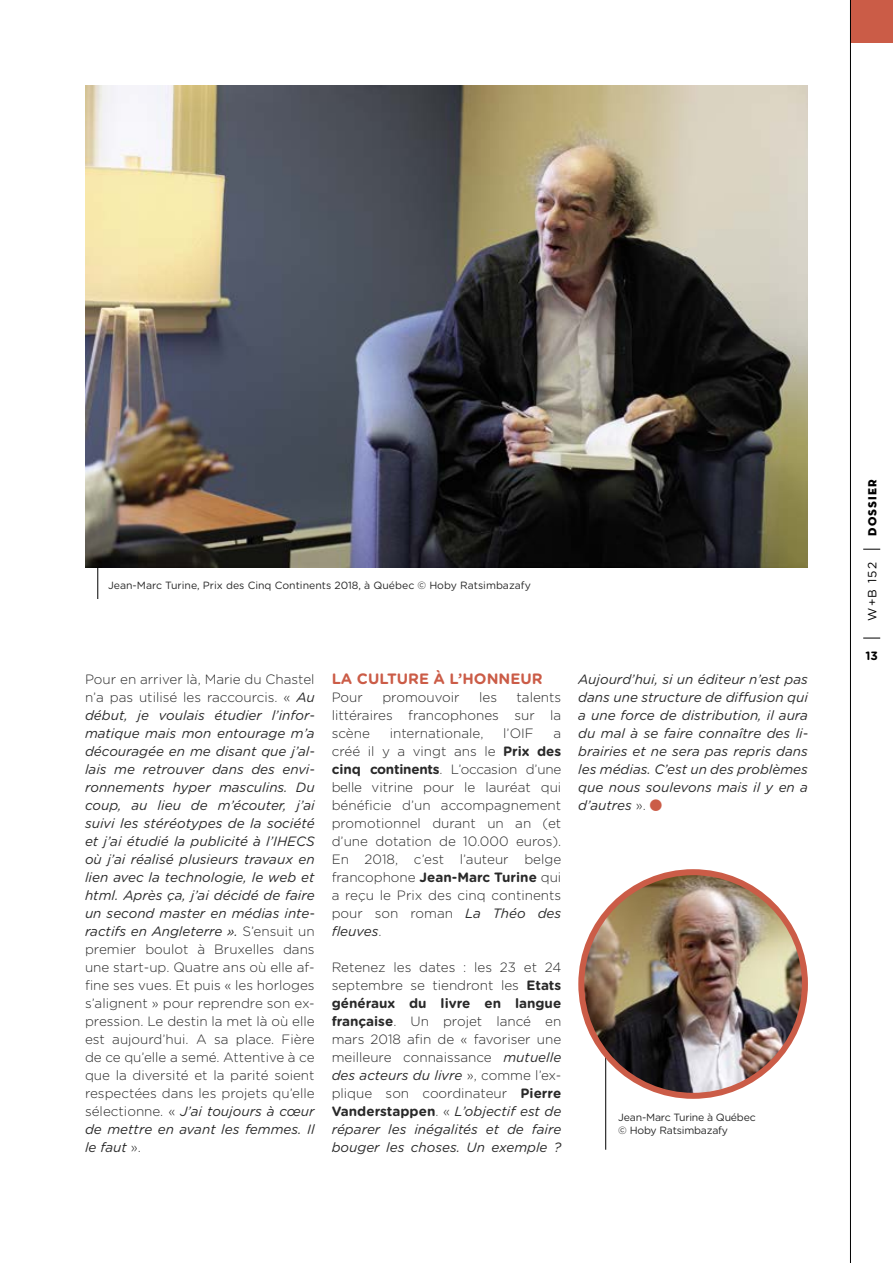
<style>
.page{position:relative;width:893px;height:1263px;background:#fff}
.page>*{position:absolute;margin:0;border:0;box-sizing:border-box;transform-origin:0 0}
.sous-titre{font:700 15px "Gotham Rounded";color:#cb5c47}
.texte_courant{font:italic 13.5px/18px "Gotham Rounded";color:#292929;text-align:justify}
.sous-titre-2{font:300 13.5px/18px "Gotham Rounded";color:#292929;text-align:justify}
.texte_courant-2{font:300 13.5px/18px "Gotham Rounded";color:#292929;text-align:justify}
.t1{font:12px "Neutra Disp Titling";letter-spacing:.1em;color:#000}
.t2{font:12px "Gotham Rounded";color:#000}
.t3{font:700 12px "Gotham Rounded";color:#000}
.légende{font:10.5px "Gotham Rounded";color:#292929}
.légende-2{font:10.5px "Gotham Rounded";letter-spacing:-.02em;color:#292929}
.s1{font-weight:300;font-style:normal}
.s2{font-weight:700}
.s3{font-weight:400;font-style:italic}
</style>
<div class="page">
<hr style="left:98px;top:469px;width:1px;height:130px;background:#000">
<img style="left:85px;top:85px;width:723px;height:482px">
<hr style="left:605px;top:1020px;width:1px;height:130px;background:#000">
<img style="left:581px;top:872px;width:224px;height:224px;border-radius:112px">
<div style="left:578px;top:869px;width:230px;height:230px;border:6px solid #cb5c47;border-radius:50%"></div>
<div style="left:850px;top:0;width:43px;height:43px;background:#cb5c47"></div>
<hr style="left:850px;top:0;width:1px;height:1263px;background:#000">
<svg style="left:863px;top:638px;width:17px;height:1px"></svg>
<svg style="left:863px;top:549px;width:17px;height:1px"></svg>
<p class="légende" style="left:108px;top:579px;width:424px">Jean-Marc Turine, Prix des Cinq Continents 2018, à Québec © Hoby Ratsimbazafy</p>
<p class="texte_courant" style="left:85px;top:670px;width:232px"><span class="s1">Pour en arriver là, Marie du Chastel n’a pas utilisé les raccourcis. «</span> Au début, je voulais étudier l’infor&shy;matique mais mon entourage m’a découragée en me disant que j’al&shy;lais me retrouver dans des envi&shy;ronnements hyper masculins. Du coup, au lieu de m’écouter, j’ai suivi les stéréotypes de la société et j’ai étudié la publicité à l’IHECS où j’ai réalisé plusieurs travaux en lien avec la technologie, le web et html. Après ça, j’ai décidé de faire un second master en médias inte&shy;ractifs en Angleterre ». <span class="s1">S’ensuit un premier boulot à Bruxelles dans une start-up. Quatre ans où elle af&shy;fine ses vues. Et puis « les horloges s’alignent » pour reprendre son ex&shy;pression. Le destin la met là où elle est aujourd’hui. A sa place. Fière de ce qu’elle a semé. Attentive à ce que la diversité et la parité soient respectées dans les projets qu’elle sélectionne. «</span> J’ai toujours à cœur de mettre en avant les femmes. Il le faut <span class="s1">».</span></p>
<p class="sous-titre" style="left:332px;top:670px;width:212px">LA CULTURE À L’HONNEUR</p>
<p class="sous-titre-2" style="left:332px;top:688px;width:231px;text-indent:185px">talents littéraires francophones sur la scène</p>
<p class="sous-titre-2" style="left:332px;top:688px;width:33px">Pour</p>
<p class="sous-titre-2" style="left:382px;top:688px;width:79px">promouvoir</p>
<p class="sous-titre-2" style="left:479px;top:688px;width:19px">les</p>
<p class="sous-titre-2" style="left:390px;top:724px;width:95px">internationale,</p>
<p class="sous-titre-2" style="left:503px;top:724px;width:32px">l’OIF</p>
<p class="sous-titre-2" style="left:332px;top:724px;width:231px;text-indent:222px">a créé il y a vingt ans le <span class="s2">Prix des cinq continents</span>. L’occasion d’une belle vitrine pour le lauréat qui bénéficie d’un accompagnement promotionnel durant un an (et d’une dotation de 10.000 euros).<br>En 2018, c’est l’auteur belge francophone <span class="s2">Jean-Marc Turine</span> qui a reçu le Prix des cinq continents pour son roman <span class="s3">La Théo des fleuves</span>.</p>
<p class="texte_courant-2" style="left:332px;top:958px;width:231px">Retenez les dates : les 23 et 24 septembre se tiendront les <span class="s2">Etats généraux du livre en langue française</span>. Un projet lancé en mars 2018 afin de « favoriser une meilleure connaissance <span class="s3">mutuelle des acteurs du livre</span> », comme l’ex&shy;plique son coordinateur <span class="s2">Pierre Vanderstappen</span>. « <span class="s3">L’objectif est de réparer les inégalités et de faire bouger les choses. Un exemple ?</span></p>
<p class="texte_courant" style="left:578px;top:670px;width:232px">Aujourd’hui, si un éditeur n’est pas dans une structure de diffusion qui a une force de distribution, il aura du mal à se faire connaître des li&shy;brairies et ne sera pas repris dans les médias. C’est un des problèmes que nous soulevons mais il y en a d’autres <span class="s1">».</span></p>
<p class="légende-2" style="left:618px;top:1111px;width:139px">Jean-Marc Turine à Québec</p>
<p class="légende-2" style="left:618px;top:1123px;width:111px">© Hoby Ratsimbazafy</p>
<p class="t1" style="left:865px;top:536px;width:58px;rotate:-90deg">DOSSIER</p>
<p class="t2" style="left:865px;top:621px;width:60px;rotate:-90deg">W+B 152</p>
<p class="t3" style="left:865px;top:649px;width:14px">13</p>
</div>
